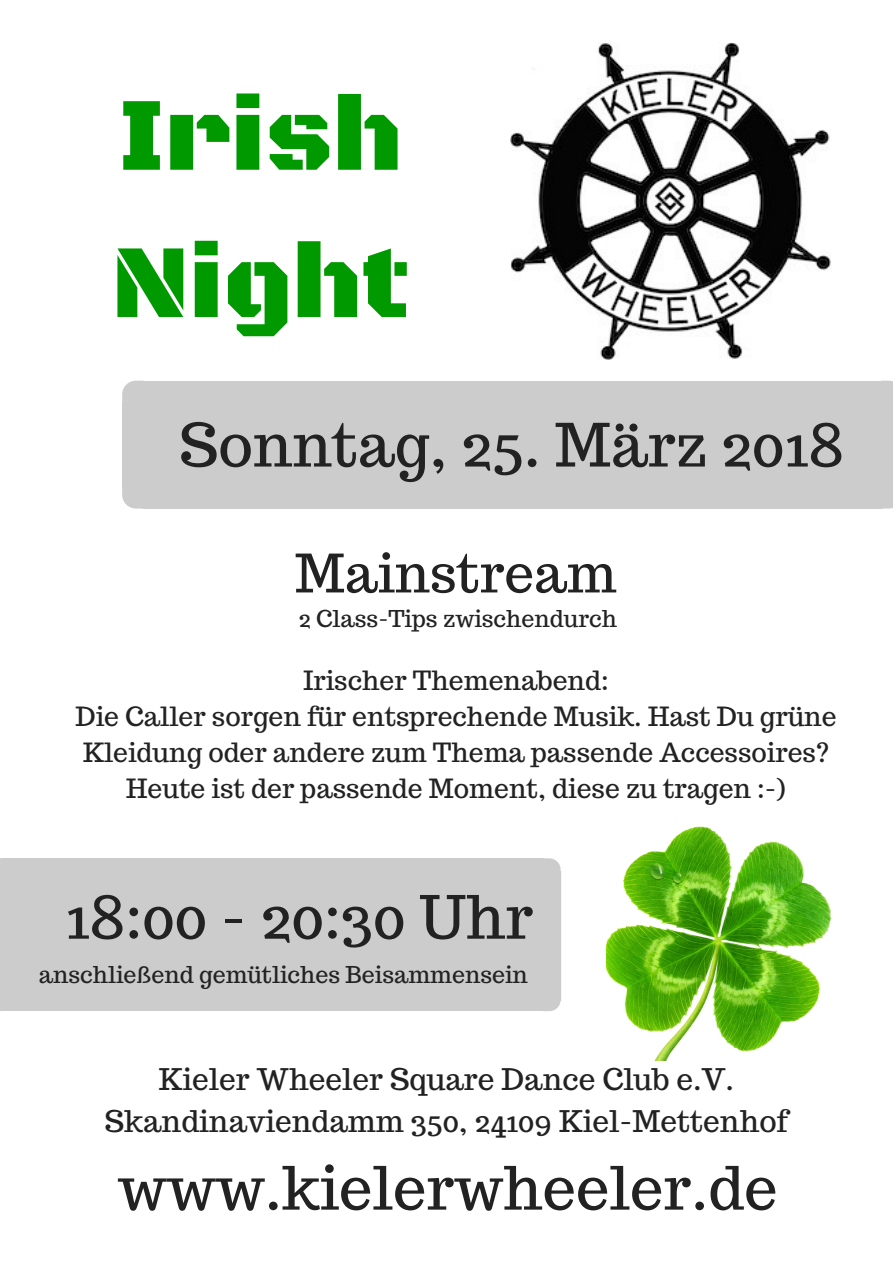
<style>
.page{position:relative;width:893px;height:1263px;background:#fff}
.page>*{position:absolute;margin:0;border:0;box-sizing:border-box;transform-origin:0 0}
.t1{font:105.75px/147.3px "Black Ops One";color:#090}
.t2{font:59.55px "Trocchi";color:#222}
.t3{font:52.95px "Trocchi";color:#222}
.t4{font:29.7px/41.5px "Trocchi";color:#222;text-align:center}
.t5{font:26.4px/36px "Trocchi";color:#222;text-align:center}
.t6{font:23.1px "Trocchi";color:#222}
</style>
<div class="page">
<svg style="left:881px;top:381px;width:11px;height:18px"></svg>
<div style="left:126px;top:399px;width:766px;height:94px;background:#ccc"></div>
<div style="left:143px;top:381px;width:738px;height:22px;background:#ccc"></div>
<svg style="left:122px;top:381px;width:21px;height:22px"></svg>
<div style="left:122px;top:403px;width:21px;height:86px;background:#ccc"></div>
<div style="left:143px;top:489px;width:738px;height:20px;background:#ccc"></div>
<svg style="left:122px;top:489px;width:21px;height:20px"></svg>
<svg style="left:881px;top:493px;width:11px;height:16px"></svg>
<img style="left:510px;top:43px;width:321px;height:317px">
<svg style="left:543px;top:858px;width:17px;height:13px"></svg>
<div style="left:1px;top:871px;width:560px;height:130px;background:#ccc"></div>
<div style="left:1px;top:858px;width:542px;height:19px;background:#ccc"></div>
<svg style="left:0;top:858px;width:1px;height:18px"></svg>
<hr style="left:0;top:876px;width:1px;height:119px;background:#ccc">
<div style="left:1px;top:995px;width:542px;height:16px;background:#ccc"></div>
<svg style="left:0;top:995px;width:1px;height:16px"></svg>
<svg style="left:543px;top:995px;width:17px;height:16px"></svg>
<img style="left:606px;top:826px;width:226px;height:234px">
<h1 class="t1" style="left:111px;top:66px;width:299px">Irish<br>Night</h1>
<h2 class="t2" style="left:179px;top:406px;width:666px">Sonntag, 25. März 2018</h2>
<h3 class="t3" style="left:295px;top:538px;width:323px">Mainstream</h3>
<p class="t6" style="left:299px;top:604px;width:320px">2 Class-Tips zwischendurch</p>
<p class="t5" style="left:75px;top:662px;width:762px">Irischer Themenabend:<br>Die Caller sorgen für entsprechende Musik. Hast Du grüne Kleidung oder andere zum Thema passende Accessoires?<br>Heute ist der passende Moment, diese zu tragen :-)</p>
<h2 class="t2" style="left:65px;top:878px;width:469px">18:00 - 20:30 Uhr</h2>
<p class="t6" style="left:39px;top:959px;width:490px">anschließend gemütliches Beisammensein</p>
<p class="t4" style="left:105px;top:1059px;width:684px">Kieler Wheeler Square Dance Club e.V.<br>Skandinaviendamm 350, 24109 Kiel-Mettenhof</p>
<h2 class="t2" style="left:118px;top:1149px;width:661px">www.kielerwheeler.de</h2>
</div>
